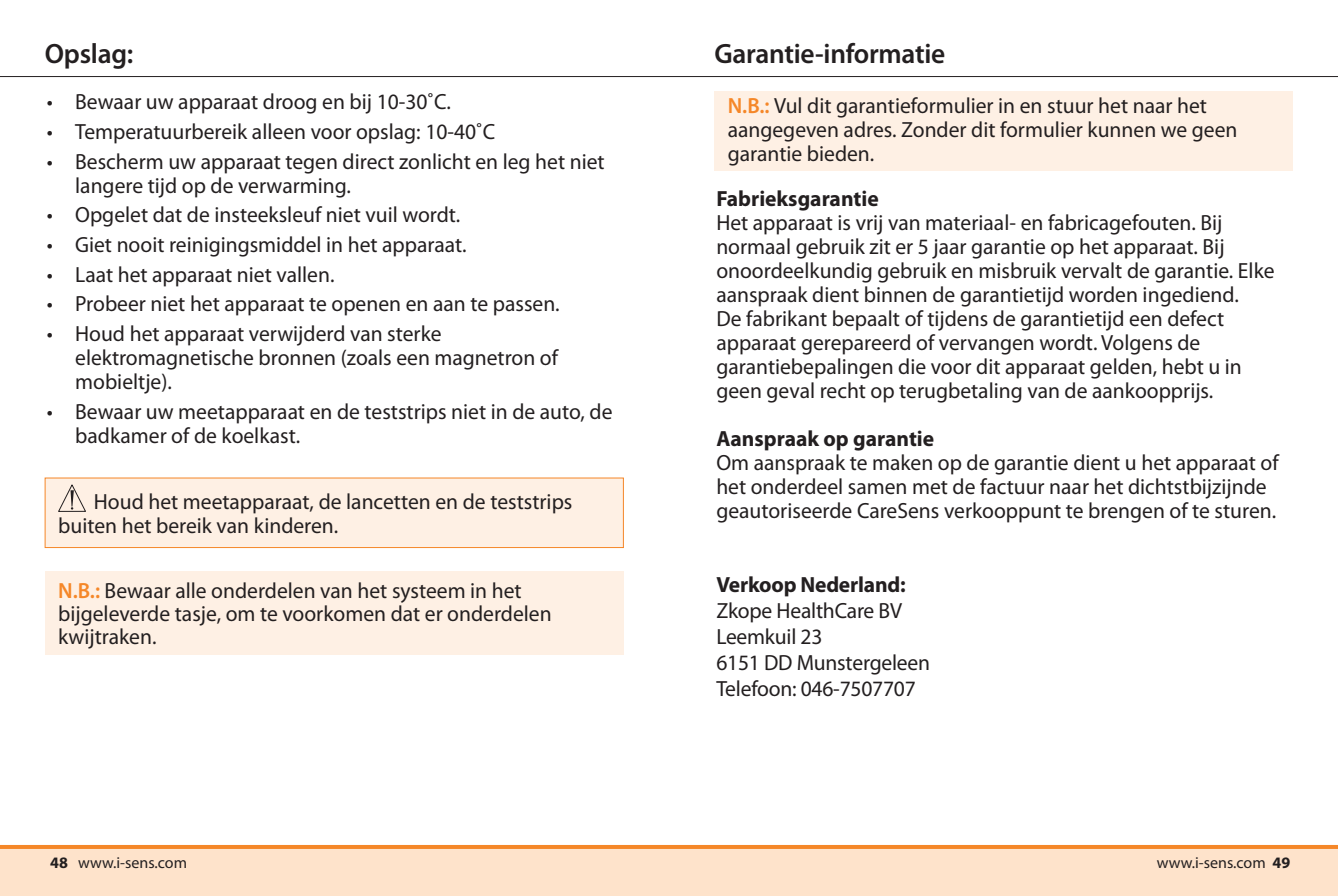
<style>
.page{position:relative;width:1338px;height:896px;background:#fff}
.page>*{position:absolute;margin:0;border:0;box-sizing:border-box;transform-origin:0 0}
.t1{font:600 28px "Myriad Pro";letter-spacing:-.01em;color:#231f20}
.t2{font:22px/24px "Myriad Pro";color:#231f20}
.t3{font:700 22px "Myriad Pro";color:#231f20}
.t4{font:16px "Myriad Pro";color:#231f20}
.s1{font-weight:600;color:#f58728}
.s2{font-weight:700}
</style>
<div class="page">
<div style="left:0;top:847px;width:669px;height:49px;background:#fee3cb"></div>
<hr style="left:0;top:845px;width:669px;height:4px;background:#f58728">
<hr style="left:0;top:76px;width:669px;height:1px;background:#231f20">
<div style="left:669px;top:847px;width:669px;height:49px;background:#fee3cb"></div>
<hr style="left:669px;top:845px;width:669px;height:4px;background:#f58728">
<hr style="left:669px;top:76px;width:669px;height:1px;background:#231f20">
<div style="left:45px;top:478px;width:578px;height:69px;background:#fef0e4"></div>
<div style="left:45px;top:478px;width:579px;height:70px;border:1px solid #f58728"></div>
<svg style="left:58px;top:484px;width:28px;height:28px"></svg>
<div style="left:45px;top:572px;width:578px;height:83px;background:#fef0e4"></div>
<div style="left:714px;top:91px;width:579px;height:79px;background:#fef0e4"></div>
<p class="t1" style="left:45px;top:43px;width:90px">Opslag:</p>
<p class="t2" style="left:47px;top:89px;width:406px">• Bewaar uw apparaat droog en bij 10-30˚C.</p>
<p class="t2" style="left:47px;top:119px;width:450px">• Temperatuurbereik alleen voor opslag: 10-40˚C</p>
<p class="t2" style="left:75px;top:149px;width:531px;text-indent:-28px">• Bescherm uw apparaat tegen direct zonlicht en leg het niet langere tijd op de verwarming.</p>
<p class="t2" style="left:47px;top:203px;width:415px">• Opgelet dat de insteeksleuf niet vuil wordt.</p>
<p class="t2" style="left:47px;top:232px;width:421px">• Giet nooit reinigingsmiddel in het apparaat.</p>
<p class="t2" style="left:47px;top:262px;width:289px">• Laat het apparaat niet vallen.</p>
<p class="t2" style="left:47px;top:292px;width:514px">• Probeer niet het apparaat te openen en aan te passen.</p>
<p class="t2" style="left:75px;top:321px;width:484px;text-indent:-28px">• Houd het apparaat verwijderd van sterke elektromagnetische bronnen (zoals een magnetron of mobieltje).</p>
<p class="t2" style="left:75px;top:399px;width:539px;text-indent:-28px">• Bewaar uw meetapparaat en de teststrips niet in de auto, de badkamer of de koelkast.</p>
<p class="t2" style="left:58px;top:492px;width:516px;text-indent:36px">Houd het meetapparaat, de lancetten en de teststrips buiten het bereik van kinderen.</p>
<p class="t2" style="left:58px;top:580px;width:495px;line-height:23px"><span class="s1">N.B.:</span> Bewaar alle onderdelen van het systeem in het bijgeleverde tasje, om te voorkomen dat er onderdelen kwijtraken.</p>
<p class="t1" style="left:714px;top:43px;width:233px">Garantie-informatie</p>
<p class="t2" style="left:728px;top:95px;width:511px"><span class="s1">N.B.:</span> Vul dit garantieformulier in en stuur het naar het aangegeven adres. Zonder dit formulier kunnen we geen garantie bieden.</p>
<p class="t3" style="left:716px;top:190px;width:164px">Fabrieksgarantie</p>
<p class="t2" style="left:716px;top:212px;width:560px">Het apparaat is vrij van materiaal- en fabricagefouten. Bij normaal gebruik zit er 5 jaar garantie op het apparaat. Bij onoordeelkundig gebruik en misbruik vervalt de garantie. Elke aanspraak dient binnen de garantietijd worden ingediend.<br>De fabrikant bepaalt of tijdens de garantietijd een defect apparaat gerepareerd of vervangen wordt. Volgens de garantiebepalingen die voor dit apparaat gelden, hebt u in geen geval recht op terugbetaling van de aankoopprijs.</p>
<p class="t3" style="left:716px;top:430px;width:219px">Aanspraak op garantie</p>
<p class="t2" style="left:716px;top:452px;width:564px">Om aanspraak te maken op de garantie dient u het apparaat of het onderdeel samen met de factuur naar het dichtstbijzijnde geautoriseerde CareSens verkooppunt te brengen of te sturen.</p>
<p class="t3" style="left:716px;top:576px;width:191px">Verkoop Nederland:</p>
<p class="t2" style="left:716px;top:599px;width:215px;line-height:26px">Zkope HealthCare BV<br>Leemkuil 23<br>6151 DD Munstergeleen<br>Telefoon: 046-7507707</p>
<p class="t4" style="left:50px;top:856px;width:138px"><span class="s2">48</span> www.i-sens.com</p>
<p class="t4" style="left:1157px;top:856px;width:135px">www.i-sens.com <span class="s2">49</span></p>
</div>
